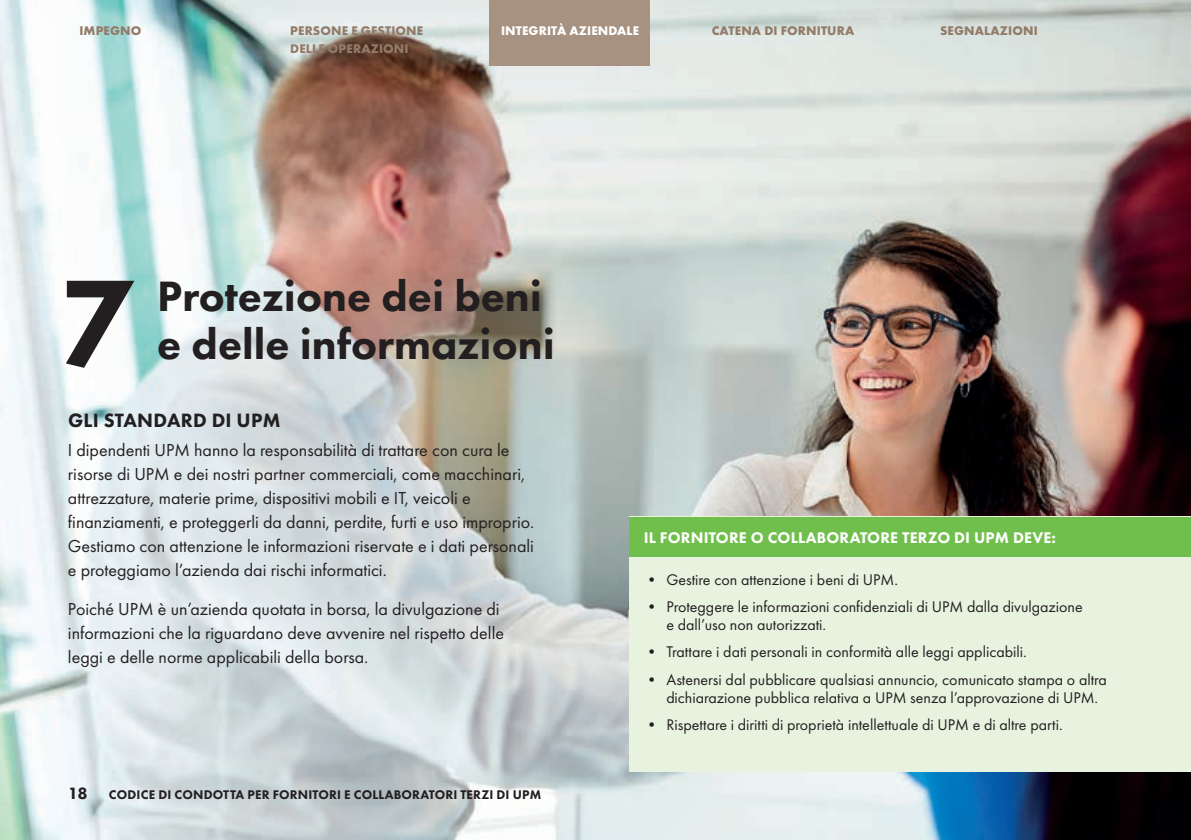
<style>
.page{position:relative;width:1191px;height:840px;background:#fff}
.page>*{position:absolute;margin:0;border:0;box-sizing:border-box;transform-origin:0 0}
.BIG-NUMBER{font:800 127.6px "Futura PT";color:#231f20}
.OTSIKKO_24pt_heavy{font:800 44px/48px "Futura PT";color:#231f20}
.THE-UPM-WAY_heading{font:800 20px "Futura PT";letter-spacing:.01em;color:#231f20}
.THE-UPM-WAY_body{font:18px/24px "Futura PT";color:#231f20}
.t1{font:16px/18.6px "Futura PT";color:#231f20}
.GREENBOX_heading{font:800 16px "Futura PT";letter-spacing:.01em;color:#fff}
.NAVIGATION{font:700 13px "Futura PT";letter-spacing:.01em;color:#927b68}
.t2{font:800 13px "Futura PT";letter-spacing:.01em;color:#231f20}
.NAVIGATION-2{font:700 13px "Futura PT";letter-spacing:.01em;color:#fff}
.s1{font-size:17px}
</style>
<div class="page">
<img style="left:0;top:0;width:1191px;height:839px">
<div style="left:489px;top:0;width:161px;height:65px;background:#a79180"></div>
<div style="left:629px;top:516px;width:562px;height:255px;background:#e7f2df"></div>
<div style="left:629px;top:516px;width:562px;height:40px;background:#70bf4c"></div>
<p class="NAVIGATION" style="left:79px;top:23px;width:64px">IMPEGNO</p>
<p class="NAVIGATION" style="left:290px;top:23px;width:134px">PERSONE E GESTIONE</p>
<p class="NAVIGATION-2" style="left:501px;top:23px;width:140px">INTEGRITÀ AZIENDALE</p>
<p class="NAVIGATION" style="left:712px;top:23px;width:144px">CATENA DI FORNITURA</p>
<p class="NAVIGATION" style="left:940px;top:23px;width:99px">SEGNALAZIONI</p>
<p class="NAVIGATION" style="left:290px;top:41px;width:120px">DELLE OPERAZIONI</p>
<p class="BIG-NUMBER" style="left:59px;top:243px;width:78px">7</p>
<p class="OTSIKKO_24pt_heavy" style="left:157px;top:271px;width:399px">Protezione dei beni e delle informazioni</p>
<p class="THE-UPM-WAY_heading" style="left:68px;top:407px;width:214px">GLI STANDARD DI UPM</p>
<p class="THE-UPM-WAY_body" style="left:68px;top:438px;width:468px">I dipendenti UPM hanno la responsabilità di trattare con cura le risorse di UPM e dei nostri partner commerciali, come macchinari, attrezzature, materie prime, dispositivi mobili e IT, veicoli e finanziamenti, e proteggerli da danni, perdite, furti e uso improprio.<br>Gestiamo con attenzione le informazioni riservate e i dati personali e proteggiamo l’azienda dai rischi informatici.</p>
<p class="THE-UPM-WAY_body" style="left:68px;top:596px;width:437px">Poiché UPM è un’azienda quotata in borsa, la divulgazione di informazioni che la riguardano deve avvenire nel rispetto delle leggi e delle norme applicabili della borsa.</p>
<p class="t2" style="left:68px;top:785px;width:475px"><span class="s1">18</span> CODICE DI CONDOTTA PER FORNITORI E COLLABORATORI TERZI DI UPM</p>
<p class="GREENBOX_heading" style="left:644px;top:527px;width:413px">IL FORNITORE O COLLABORATORE TERZO DI UPM DEVE:</p>
<p class="t1" style="left:643px;top:569px;width:256px">• Gestire con attenzione i beni di UPM.</p>
<p class="t1" style="left:666px;top:596px;width:418px;text-indent:-23px">• Proteggere le informazioni confidenziali di UPM dalla divulgazione e dall’uso non autorizzati.</p>
<p class="t1" style="left:643px;top:642px;width:384px">• Trattare i dati personali in conformità alle leggi applicabili.</p>
<p class="t1" style="left:666px;top:669px;width:442px;text-indent:-23px">• Astenersi dal pubblicare qualsiasi annuncio, comunicato stampa o altra dichiarazione pubblica relativa a UPM senza l’approvazione di UPM.</p>
<p class="t1" style="left:643px;top:715px;width:420px">• Rispettare i diritti di proprietà intellettuale di UPM e di altre parti.</p>
</div>
